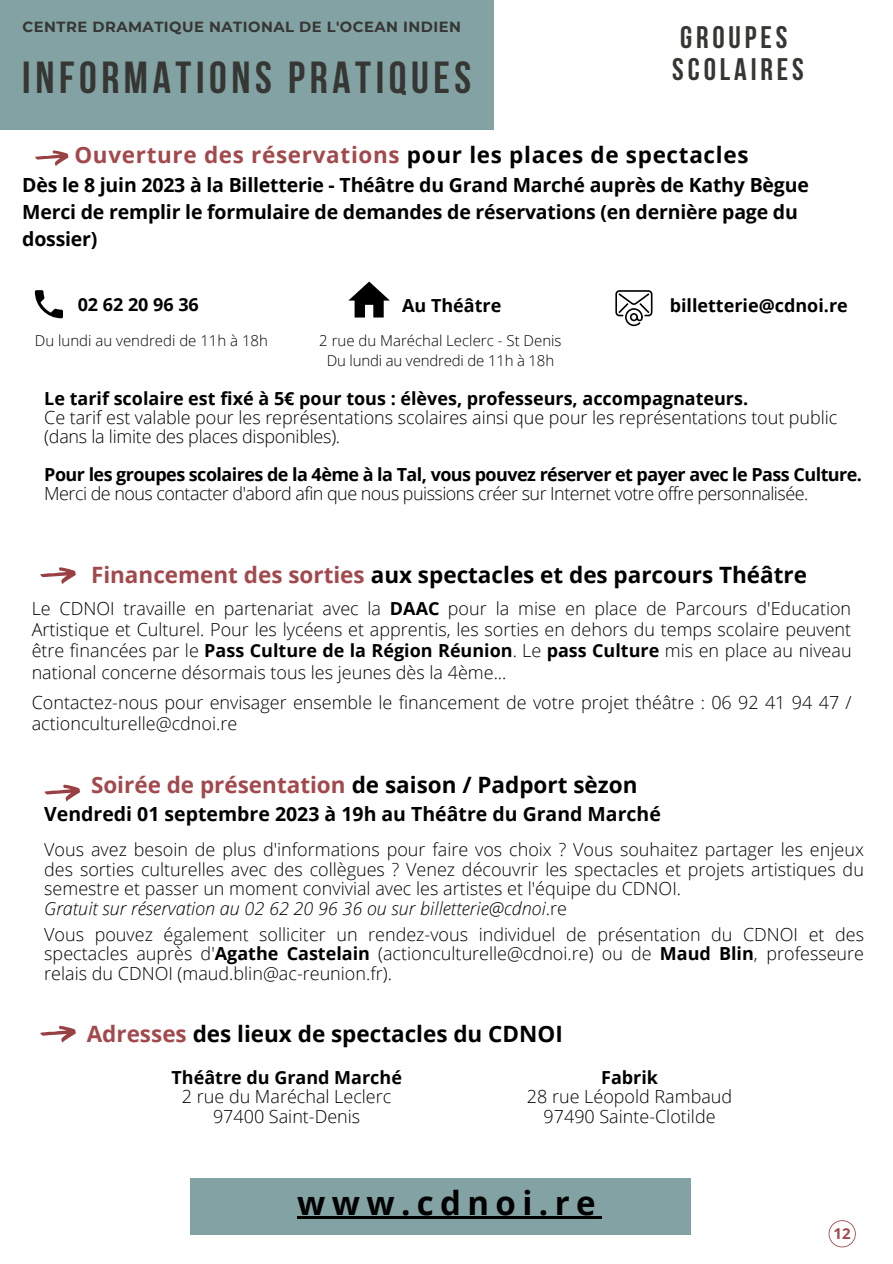
<style>
.page{position:relative;width:893px;height:1264px;background:#fff}
.page>*{position:absolute;margin:0;border:0;box-sizing:border-box;transform-origin:0 0}
.t1{font:700 44.7px "Bebas Neue";letter-spacing:.105em;color:#363633}
.t2{font:700 33px "Open Sans";letter-spacing:.195em;color:#000}
.t3{font:700 31.05px/32.5px "Bebas Neue";letter-spacing:.125em;color:#363633}
.t4{font:700 22.5px "Open Sans";color:#000}
.t5{font:700 22.5px "Open Sans";letter-spacing:.03em;color:#000}
.t6{font:700 19.5px/27px "Open Sans";letter-spacing:-.01em;color:#000}
.t7{font:300 18px/19.5px "Open Sans";color:#000}
.t8{font:700 18px "Open Sans";color:#000}
.t9{font:300 18px "Open Sans";letter-spacing:-.03em;color:#000}
.t10{font:700 18px "Open Sans";letter-spacing:-.03em;color:#000}
.t11{font:300 15px/20.2px "Open Sans";color:#000;text-align:center}
.t12{font:700 15px "Open Sans";color:#a2494d}
.t13{font:700 14.7px "Montserrat";letter-spacing:.035em;color:#363633}
.s1{color:#a2494d}
.s2{font-weight:700}
.s3{font-style:italic}
</style>
<div class="page">
<svg style="left:35px;top:150px;width:34px;height:16px"></svg>
<svg style="left:35px;top:290px;width:28px;height:28px"></svg>
<svg style="left:615px;top:290px;width:37px;height:36px"></svg>
<svg style="left:40px;top:1025px;width:36px;height:17px"></svg>
<svg style="left:44px;top:784px;width:36px;height:17px"></svg>
<svg style="left:348px;top:281px;width:42px;height:36px"></svg>
<svg style="left:40px;top:567px;width:36px;height:17px"></svg>
<div style="left:0;top:0;width:493px;height:129px;background:#83a2a3"></div>
<div style="left:190px;top:1178px;width:500px;height:55px;background:#83a2a3"></div>
<hr style="left:297px;top:1216px;width:305px;height:2px;background:#000">
<svg style="left:828px;top:1220px;width:27px;height:27px"></svg>
<p class="t13" style="left:23px;top:18px;width:440px">CENTRE DRAMATIQUE NATIONAL DE L'OCEAN INDIEN</p>
<h1 class="t1" style="left:22px;top:60px;width:450px">INFORMATIONS PRATIQUES</h1>
<h3 class="t3" style="left:672px;top:24px;width:133px">GROUPES<br>SCOLAIRES</h3>
<p class="t5" style="left:74px;top:139px;width:675px"><span class="s1">Ouverture des réservations</span> pour les places de spectacles</p>
<p class="t6" style="left:22px;top:170px;width:788px">Dès le 8 juin 2023 à la Billetterie - Théâtre du Grand Marché auprès de Kathy Bègue<br>Merci de remplir le formulaire de demandes de réservations (en dernière page du dossier)</p>
<p class="t8" style="left:78px;top:292px;width:123px">02 62 20 96 36</p>
<p class="t8" style="left:669px;top:292px;width:179px">billetterie@cdnoi.re</p>
<p class="t8" style="left:402px;top:293px;width:101px">Au Théâtre</p>
<p class="t11" style="left:319px;top:329px;width:244px">2 rue du Maréchal Leclerc - St Denis<br>Du lundi au vendredi de 11h à 18h</p>
<p class="t11" style="left:35px;top:329px;width:234px">Du lundi au vendredi de 11h à 18h</p>
<p class="t8" style="left:44px;top:385px;width:705px">Le tarif scolaire est fixé à 5€ pour tous : élèves, professeurs, accompagnateurs.</p>
<p class="t7" style="left:44px;top:407px;width:794px;line-height:19px">Ce tarif est valable pour les représentations scolaires ainsi que pour les représentations tout public (dans la limite des places disponibles).</p>
<p class="t10" style="left:44px;top:462px;width:819px">Pour les groupes scolaires de la 4ème à la Tal, vous pouvez réserver et payer avec le Pass Culture.</p>
<p class="t9" style="left:44px;top:481px;width:765px">Merci de nous contacter d'abord afin que nous puissions créer sur Internet votre offre personnalisée.</p>
<p class="t4" style="left:91px;top:559px;width:717px"><span class="s1">Financement des sorties</span> aux spectacles et des parcours Théâtre</p>
<p class="t7" style="left:32px;top:597px;width:821px;line-height:21.3px;text-align:justify">Le CDNOI travaille en partenariat avec la <span class="s2">DAAC</span> pour la mise en place de Parcours d'Education Artistique et Culturel. Pour les lycéens et apprentis, les sorties en dehors du temps scolaire peuvent être financées par le <span class="s2">Pass Culture de la Région Réunion</span>. Le <span class="s2">pass Culture</span> mis en place au niveau national concerne désormais tous les jeunes dès la 4ème...</p>
<p class="t7" style="left:32px;top:691px;width:821px;line-height:21.3px">Contactez-nous pour envisager ensemble le financement de votre projet théâtre : 06 92 41 94 47 / actionculturelle@cdnoi.re</p>
<p class="t4" style="left:91px;top:768px;width:548px"><span class="s1">Soirée de présentation</span> de saison / Padport sèzon</p>
<p class="t6" style="left:44px;top:799px;width:618px">Vendredi 01 septembre 2023 à 19h au Théâtre du Grand Marché</p>
<p class="t7" style="left:44px;top:839px;width:821px">Vous avez besoin de plus d'informations pour faire vos choix ? Vous souhaitez partager les enjeux des sorties culturelles avec des collègues ? Venez découvrir les spectacles et projets artistiques du semestre et passer un moment convivial avec les artistes et l'équipe du CDNOI.<br><span class="s3">Gratuit sur réservation au 02 62 20 96 36 ou sur billetterie@cdnoi</span>.re</p>
<p class="t7" style="left:44px;top:924px;width:821px;text-align:justify">Vous pouvez également solliciter un rendez-vous individuel de présentation du CDNOI et des spectacles auprès d'<span class="s2">Agathe Castelain</span> (actionculturelle@cdnoi.re) ou de <span class="s2">Maud Blin</span>, professeure relais du CDNOI (maud.blin@ac-reunion.fr).</p>
<p class="t4" style="left:87px;top:1018px;width:477px"><span class="s1">Adresses</span> des lieux de spectacles du CDNOI</p>
<p class="t8" style="left:171px;top:1065px;width:232px">Théâtre du Grand Marché</p>
<p class="t7" style="left:182px;top:1086px;width:211px;line-height:19px;text-align:center">2 rue du Maréchal Leclerc<br>97400 Saint-Denis</p>
<p class="t8" style="left:601px;top:1065px;width:58px">Fabrik</p>
<p class="t7" style="left:527px;top:1086px;width:207px;line-height:19px;text-align:center">28 rue Léopold Rambaud<br>97490 Sainte-Clotilde</p>
<h2 class="t2" style="left:297px;top:1179px;width:300px">www.cdnoi.re</h2>
<p class="t12" style="left:833px;top:1222px;width:19px">12</p>
</div>
